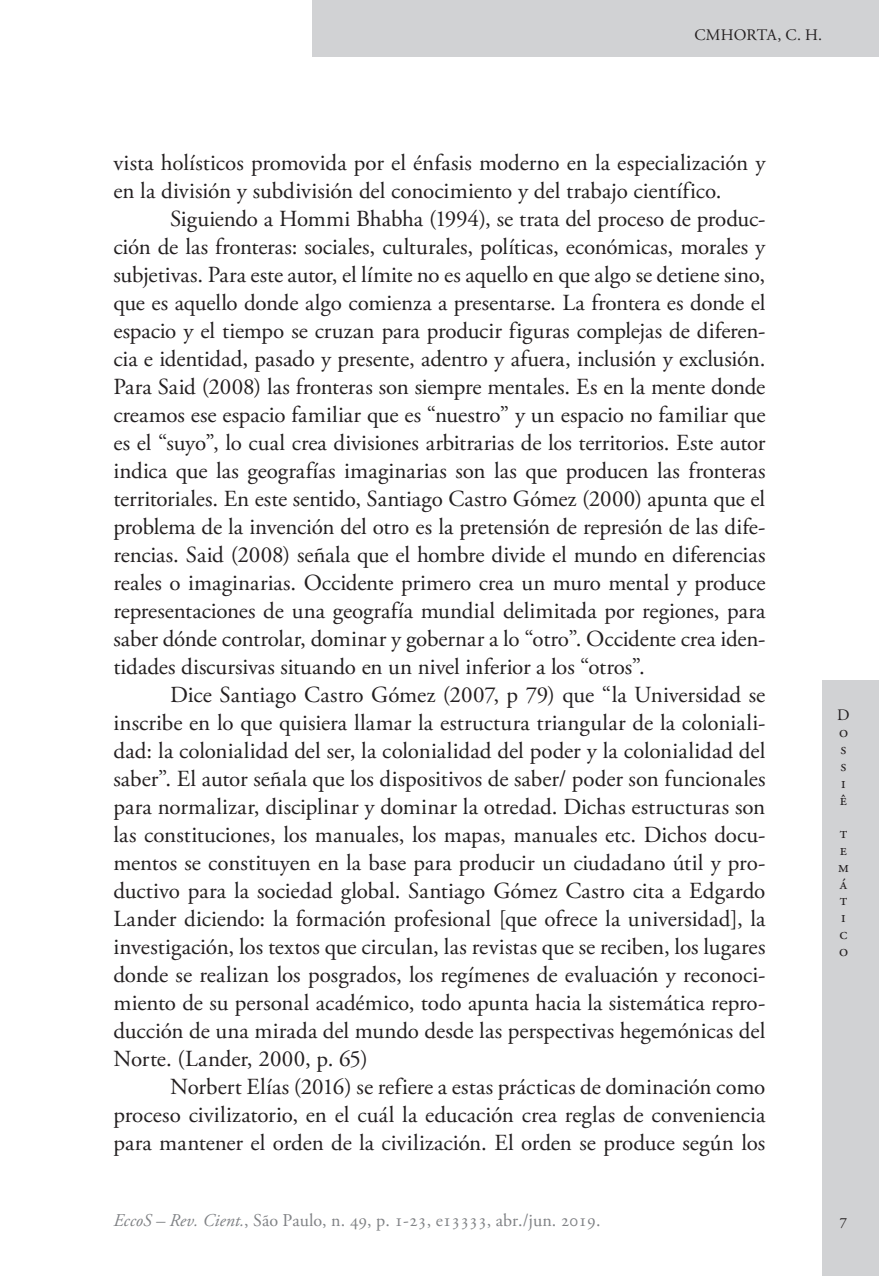
<style>
.page{position:relative;width:879px;height:1276px;background:#fff}
.page>*{position:absolute;margin:0;border:0;box-sizing:border-box;transform-origin:0 0}
.Ec_Normal{font:23px/28px "Adobe Garamond Pro";letter-spacing:-.005em;color:#231f20;text-align:justify}
.t1{font:18px "Adobe Garamond Pro";color:#808285}
.t2{font:16px/16.8px "Adobe Garamond Pro";letter-spacing:-.005em;color:#231f20}
.s1{font-style:italic}
</style>
<div class="page">
<div style="left:312px;top:0;width:567px;height:57px;background:#d1d2d4"></div>
<div style="left:822px;top:680px;width:57px;height:596px;background:#d1d2d4"></div>
<p class="t2" style="left:694px;top:27px;width:129px">CMHORTA, C. H.</p>
<p class="Ec_Normal" style="left:113px;top:150px;width:653px">vista holísticos promovida por el énfasis moderno en la especialización y en la división y subdivisión del conocimiento y del trabajo científico.</p>
<p class="Ec_Normal" style="left:113px;top:206px;width:653px;text-indent:57px">Siguiendo a Hommi Bhabha (1994), se trata del proceso de produc&shy;ción de las fronteras: sociales, culturales, políticas, económicas, morales y subjetivas. Para este autor, el límite no es aquello en que algo se detiene sino, que es aquello donde algo comienza a presentarse. La frontera es donde el espacio y el tiempo se cruzan para producir figuras complejas de diferen&shy;cia e identidad, pasado y presente, adentro y afuera, inclusión y exclusión.<br>Para Said (2008) las fronteras son siempre mentales. Es en la mente donde creamos ese espacio familiar que es “nuestro” y un espacio no familiar que es el “suyo”, lo cual crea divisiones arbitrarias de los territorios. Este autor indica que las geografías imaginarias son las que producen las fronteras territoriales. En este sentido, Santiago Castro Gómez (2000) apunta que el problema de la invención del otro es la pretensión de represión de las dife&shy;rencias. Said (2008) señala que el hombre divide el mundo en diferencias reales o imaginarias. Occidente primero crea un muro mental y produce representaciones de una geografía mundial delimitada por regiones, para saber dónde controlar, dominar y gobernar a lo “otro”. Occidente crea iden&shy;tidades discursivas situando en un nivel inferior a los “otros”.</p>
<p class="Ec_Normal" style="left:113px;top:682px;width:654px;text-indent:57px">Dice Santiago Castro Gómez (2007, p 79) que “la Universidad se inscribe en lo que quisiera llamar la estructura triangular de la coloniali&shy;dad: la colonialidad del ser, la colonialidad del poder y la colonialidad del saber”. El autor señala que los dispositivos de saber/ poder son funcionales para normalizar, disciplinar y dominar la otredad. Dichas estructuras son las constituciones, los manuales, los mapas, manuales etc. Dichos docu&shy;mentos se constituyen en la base para producir un ciudadano útil y pro&shy;ductivo para la sociedad global. Santiago Gómez Castro cita a Edgardo Lander diciendo: la formación profesional [que ofrece la universidad], la investigación, los textos que circulan, las revistas que se reciben, los lugares donde se realizan los posgrados, los regímenes de evaluación y reconoci&shy;miento de su personal académico, todo apunta hacia la sistemática repro&shy;ducción de una mirada del mundo desde las perspectivas hegemónicas del Norte. (Lander, 2000, p. 65)</p>
<p class="Ec_Normal" style="left:113px;top:1074px;width:654px;text-indent:57px">Norbert Elías (2016) se refiere a estas prácticas de dominación como proceso civilizatorio, en el cuál la educación crea reglas de conveniencia para mantener el orden de la civilización. El orden se produce según los</p>
<p class="t2" style="left:837px;top:707px;width:14px">D o s s i ê</p>
<p class="t2" style="left:838px;top:825px;width:12px">t e m á t i c o</p>
<p class="t1" style="left:113px;top:1209px;width:489px"><span class="s1">EccoS – Rev. Cient.</span>, São Paulo, n. 49, p. 1-23, e13333, abr./jun. 2019.</p>
<p class="t2" style="left:839px;top:1212px;width:9px">7</p>
</div>
